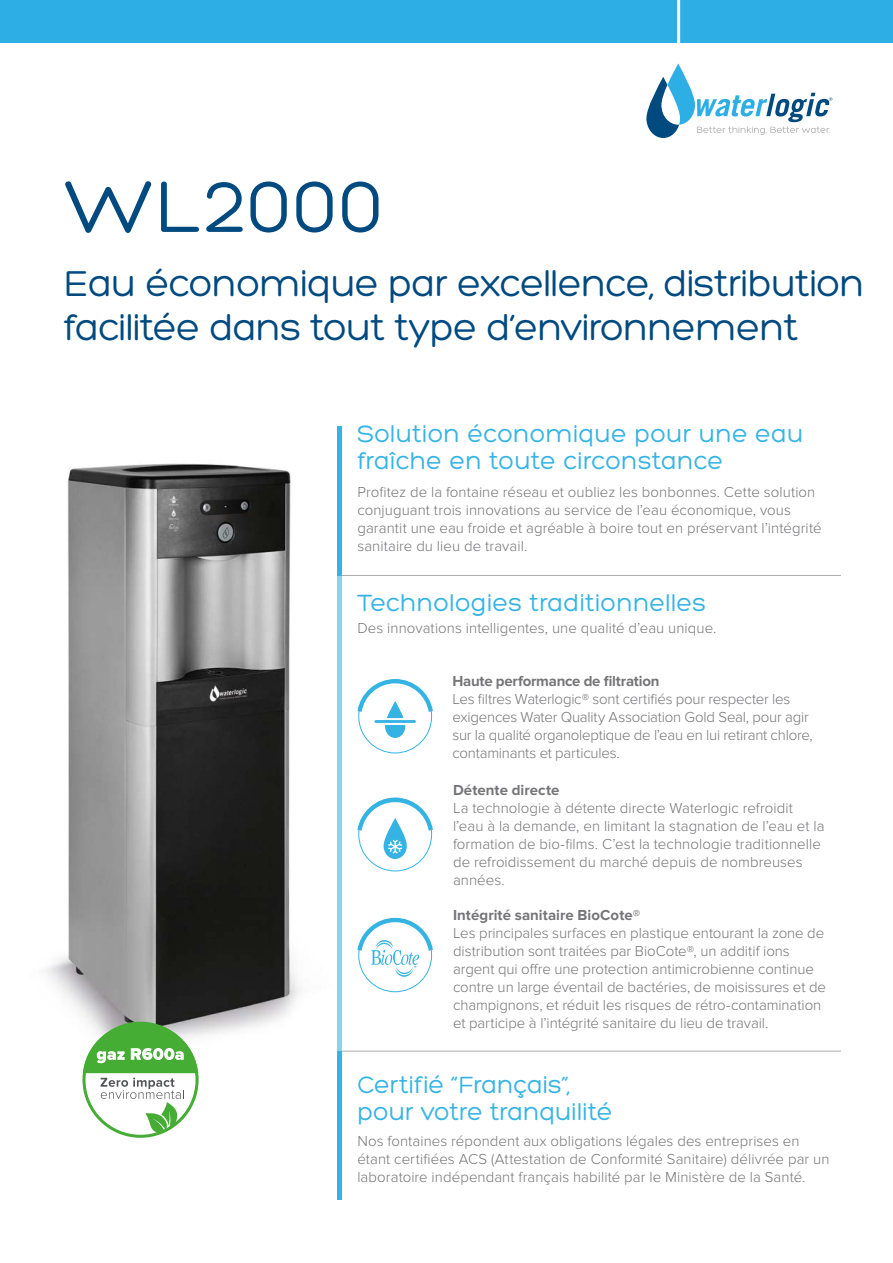
<style>
.page{position:relative;width:893px;height:1263px;background:#fff}
.page>*{position:absolute;margin:0;border:0;box-sizing:border-box;transform-origin:0 0}
.t1{font:78px "Hero";letter-spacing:.035em;color:#004a80}
.t2{font:39px/43.5px "Hero";letter-spacing:-.02em;color:#004a80}
.t3{font:25.5px/27px "Hero";letter-spacing:.005em;color:#35b4e4}
.t4{font:300 15px/18px "Proxima Nova";letter-spacing:.005em;color:#757477}
.t5{font:300 15px/18px "Proxima Nova";letter-spacing:-.015em;color:#757477}
.t6{font:700 15px "Proxima Nova";color:#757477}
</style>
<div class="page">
<img style="left:45px;top:426px;width:293px;height:632px">
<hr style="left:338px;top:575px;width:4px;height:476px;background:#86d2ef">
<hr style="left:338px;top:1051px;width:4px;height:148px;background:#35b4e4">
<hr style="left:338px;top:426px;width:4px;height:149px;background:#35b4e4">
<hr style="left:342px;top:575px;width:499px;height:1px;background:#abacae">
<hr style="left:342px;top:1051px;width:499px;height:1px;background:#abacae">
<svg style="left:357px;top:917px;width:76px;height:60px"></svg>
<svg style="left:357px;top:679px;width:76px;height:59px"></svg>
<div style="left:0;top:0;width:893px;height:43px;background:#2dafe6"></div>
<hr style="left:677px;top:0;width:3px;height:45px;background:#fff">
<svg style="left:357px;top:797px;width:76px;height:62px"></svg>
<svg style="left:82px;top:1022px;width:117px;height:116px"></svg>
<svg style="left:646px;top:63px;width:186px;height:75px"></svg>
<h1 class="t1" style="left:64px;top:167px;width:320px">WL2000</h1>
<h2 class="t2" style="left:64px;top:262px;width:802px">Eau économique par excellence, distribution facilitée dans tout type d’environnement</h2>
<h3 class="t3" style="left:357px;top:420px;width:447px">Solution économique pour une eau fraîche en toute circonstance</h3>
<p class="t4" style="left:357px;top:483px;width:466px">Profitez de la fontaine réseau et oubliez les bonbonnes. Cette solution conjuguant trois innovations au service de l’eau économique, vous garantit une eau froide et agréable à boire tout en préservant l’intégrité sanitaire du lieu de travail.</p>
<h3 class="t3" style="left:357px;top:589px;width:350px">Technologies traditionnelles</h3>
<p class="t4" style="left:357px;top:619px;width:360px">Des innovations intelligentes, une qualité d’eau unique.</p>
<p class="t6" style="left:452px;top:672px;width:208px">Haute performance de filtration</p>
<p class="t5" style="left:452px;top:690px;width:362px">Les filtres Waterlogic® sont certifiés pour respecter les exigences Water Quality Association Gold Seal, pour agir sur la qualité organoleptique de l’eau en lui retirant chlore, contaminants et particules.</p>
<p class="t6" style="left:453px;top:782px;width:108px">Détente directe</p>
<p class="t4" style="left:453px;top:799px;width:373px">La technologie à détente directe Waterlogic refroidit l’eau à la demande, en limitant la stagnation de l’eau et la formation de bio-films. C’est la technologie traditionnelle de refroidissement du marché depuis de nombreuses années.</p>
<p class="t6" style="left:453px;top:906px;width:189px">Intégrité sanitaire BioCote®</p>
<p class="t4" style="left:453px;top:924px;width:374px">Les principales surfaces en plastique entourant la zone de distribution sont traitées par BioCote®, un additif ions argent qui offre une protection antimicrobienne continue contre un large éventail de bactéries, de moisissures et de champignons, et réduit les risques de rétro-contamination et participe à l’intégrité sanitaire du lieu de travail.</p>
<h3 class="t3" style="left:357px;top:1071px;width:257px">Certifié “Français”, pour votre tranquilité</h3>
<p class="t4" style="left:357px;top:1132px;width:474px">Nos fontaines répondent aux obligations légales des entreprises en étant certifiées ACS (Attestation de Conformité Sanitaire) délivrée par un laboratoire indépendant français habilité par le Ministère de la Santé.</p>
</div>
